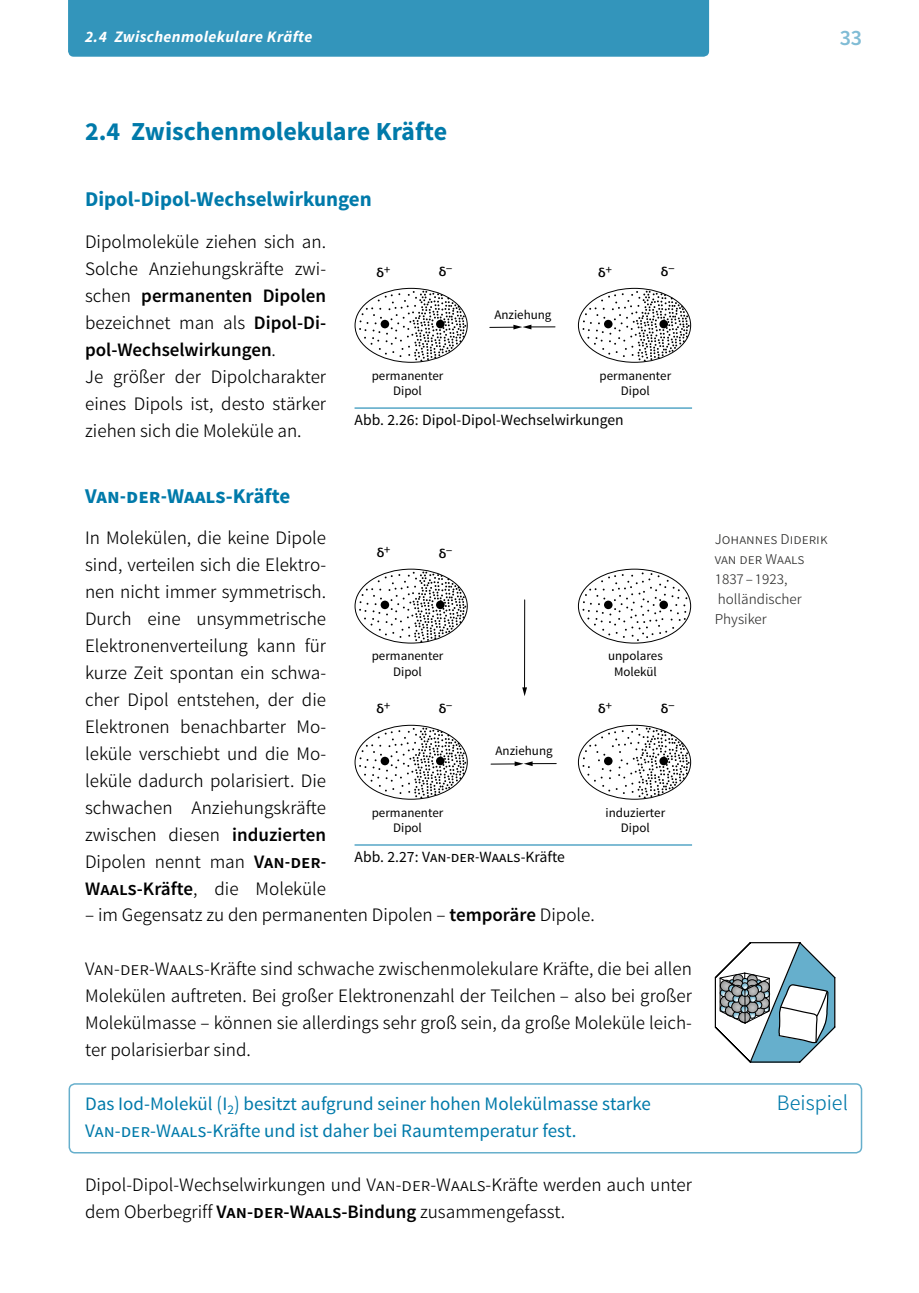
<style>
.page{position:relative;width:919px;height:1293px;background:#fff}
.page>*{position:absolute;margin:0;border:0;box-sizing:border-box;transform-origin:0 0}
.t1{font:700 26px "bs Sirah Sans 1";color:#007aaa}
.t2{font:300 22px "bs Sirah Sans 1";color:#007aaa}
.t3{font:600 22px "bs Sirah Sans 1";color:#80bcd5}
.t4{font:700 21px "bs Sirah Sans 1";color:#007aaa}
.t5{font:300 19px/27px "bs Sirah Sans 1";color:#000}
.t6{font:19px/27px "bs Sirah Sans 1";color:#007aaa}
.t7{font:italic 700 16px "bs Sirah Sans 1";letter-spacing:.025em;color:#fff}
.t8{font:15.6px "bs Sirah Sans 1";color:#000}
.t9{font:300 15px/20px "bs Sirah Sans 1";color:#313130}
.t10{font:13px/15.6px "bs Sirah Sans 1";color:#000;text-align:center}
.t11{font:600 13px "bs Sirah Sans 1";color:#000}
.s1{font-weight:600}
</style>
<div class="page">
<hr style="left:354px;top:408px;width:338px;height:1px;background:#007aaa">
<svg style="left:359px;top:291px;width:107px;height:70px"></svg>
<svg style="left:582px;top:291px;width:107px;height:70px"></svg>
<svg style="left:490px;top:325px;width:65px;height:4px"></svg>
<hr style="left:354px;top:844px;width:338px;height:1px;background:#007aaa">
<svg style="left:359px;top:727px;width:107px;height:71px"></svg>
<svg style="left:582px;top:727px;width:107px;height:71px"></svg>
<svg style="left:359px;top:571px;width:107px;height:71px"></svg>
<svg style="left:582px;top:572px;width:105px;height:69px"></svg>
<hr style="left:524px;top:600px;width:1px;height:89px;background:#000">
<svg style="left:522px;top:687px;width:5px;height:9px"></svg>
<svg style="left:491px;top:761px;width:65px;height:5px"></svg>
<svg style="left:714px;top:942px;width:121px;height:120px"></svg>
<div style="left:69px;top:1083px;width:793px;height:70px;border:2px solid #66afcc;border-radius:6px"></div>
<div style="left:68px;top:0;width:641px;height:57px;background:#3395bb"></div>
<p class="t7" style="left:85px;top:26px;width:229px">2.4 Zwischenmolekulare Kräfte</p>
<p class="t3" style="left:839px;top:23px;width:24px">33</p>
<h1 class="t1" style="left:85px;top:115px;width:363px">2.4 Zwischenmolekulare Kräfte</h1>
<p class="t4" style="left:85px;top:186px;width:288px">Dipol-Dipol-Wechselwirkungen</p>
<p class="t5" style="left:85px;top:229px;width:243px">Dipolmoleküle ziehen sich an.<br>Solche Anziehungskräfte zwi&shy;schen <span class="s1">permanenten Dipolen </span>bezeichnet man als <span class="s1">Dipol-Di&shy;pol-Wechselwirkungen</span>.<br>Je größer der Dipolcharakter eines Dipols ist, desto stärker ziehen sich die Moleküle an.</p>
<p class="t11" style="left:376px;top:264px;width:15px">δ<sup>+</sup></p>
<p class="t11" style="left:438px;top:263px;width:15px">δ<sup>−</sup></p>
<p class="t11" style="left:598px;top:264px;width:15px">δ<sup>+</sup></p>
<p class="t11" style="left:660px;top:263px;width:15px">δ<sup>−</sup></p>
<p class="t10" style="left:494px;top:308px;width:59px">Anziehung</p>
<p class="t10" style="left:372px;top:368px;width:73px">permanenter<br>Dipol</p>
<p class="t10" style="left:599px;top:368px;width:73px">permanenter<br>Dipol</p>
<p class="t8" style="left:354px;top:410px;width:270px">Abb. 2.26: Dipol-Dipol-Wechselwirkungen</p>
<p class="t4" style="left:85px;top:482px;width:207px">Van-der-Waals-Kräfte</p>
<p class="t5" style="left:85px;top:525px;width:243px;text-align:justify">In Molekülen, die keine Dipole sind, verteilen sich die Elektro&shy;nen nicht immer symmetrisch.<br>Durch eine unsymmetrische Elektronenverteilung kann für kurze Zeit spontan ein schwa&shy;cher Dipol entstehen, der die Elektronen benachbarter Mo&shy;leküle verschiebt und die Mo&shy;leküle dadurch polarisiert. Die schwachen Anziehungskräfte zwischen diesen <span class="s1">induzierten </span>Dipolen nennt man <span class="s1">Van-der-Waals-Kräfte</span>, die Moleküle</p>
<p class="t5" style="left:85px;top:902px;width:511px">– im Gegensatz zu den permanenten Dipolen – <span class="s1">temporäre</span> Dipole.</p>
<p class="t5" style="left:85px;top:956px;width:608px;text-align:justify">Van-der-Waals-Kräfte sind schwache zwischenmolekulare Kräfte, die bei allen Molekülen auftreten. Bei großer Elektronenzahl der Teilchen – also bei großer Molekülmasse – können sie allerdings sehr groß sein, da große Moleküle leich&shy;ter polarisierbar sind.</p>
<p class="t6" style="left:85px;top:1091px;width:567px">Das Iod-Molekül (I<sub>2</sub>) besitzt aufgrund seiner hohen Molekülmasse starke<br>Van-der-Waals-Kräfte und ist daher bei Raumtemperatur fest.</p>
<p class="t5" style="left:85px;top:1172px;width:608px">Dipol-Dipol-Wechselwirkungen und Van-der-Waals-Kräfte werden auch unter dem Oberbegriff <span class="s1">Van-der-Waals-Bindung</span> zusammengefasst.</p>
<p class="t11" style="left:376px;top:544px;width:15px">δ<sup>+</sup></p>
<p class="t11" style="left:438px;top:545px;width:15px">δ<sup>−</sup></p>
<p class="t10" style="left:372px;top:649px;width:73px">permanenter<br>Dipol</p>
<p class="t10" style="left:608px;top:649px;width:56px">unpolares<br>Molekül</p>
<p class="t11" style="left:376px;top:701px;width:15px">δ<sup>+</sup></p>
<p class="t11" style="left:438px;top:700px;width:15px">δ<sup>−</sup></p>
<p class="t11" style="left:598px;top:701px;width:15px">δ<sup>+</sup></p>
<p class="t11" style="left:660px;top:700px;width:15px">δ<sup>−</sup></p>
<p class="t10" style="left:495px;top:743px;width:59px">Anziehung</p>
<p class="t10" style="left:372px;top:805px;width:73px">permanenter<br>Dipol</p>
<p class="t10" style="left:605px;top:805px;width:61px">induzierter<br>Dipol</p>
<p class="t8" style="left:354px;top:847px;width:212px">Abb. 2.27: Van-der-Waals-Kräfte</p>
<p class="t9" style="left:714px;top:530px;width:114px">Johannes Diderik van der Waals<br>1837 – 1923, holländischer<br>Physiker</p>
<p class="t2" style="left:776px;top:1088px;width:73px">Beispiel</p>
</div>
